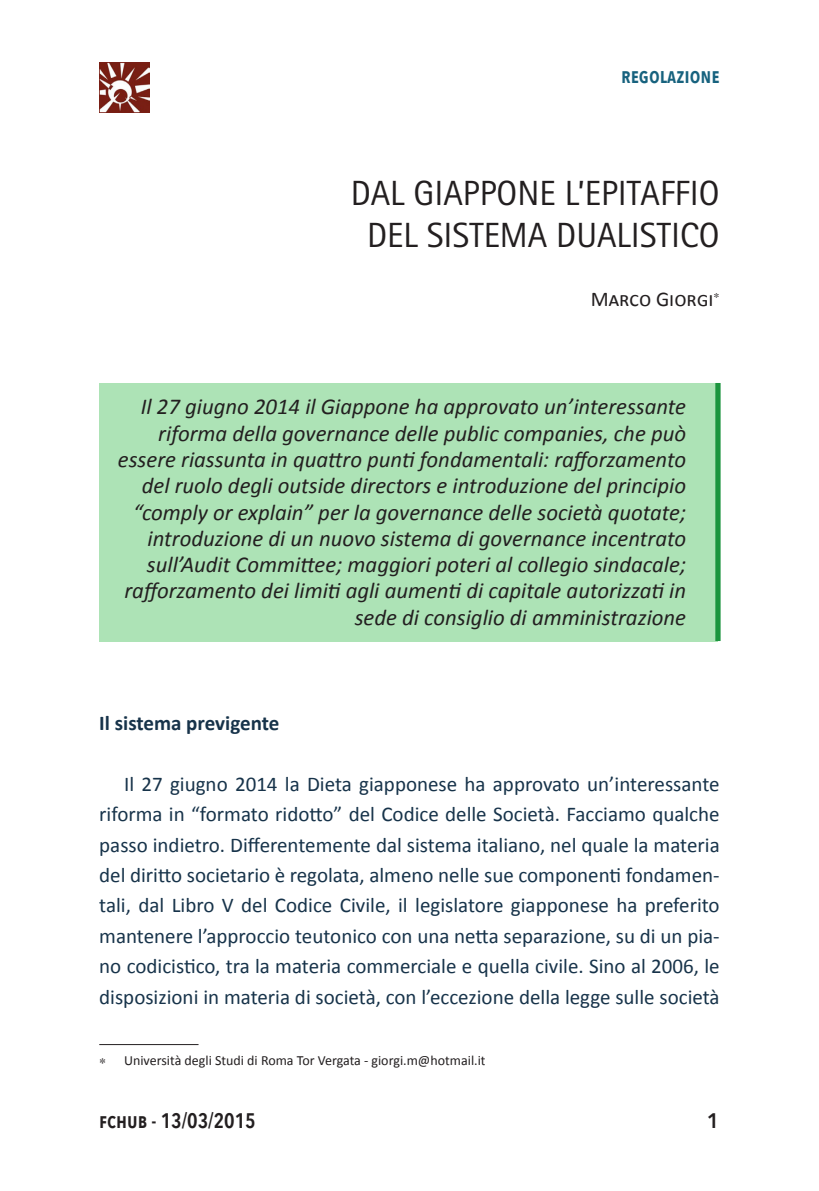
<style>
.page{position:relative;width:819px;height:1191px;background:#fff}
.page>*{position:absolute;margin:0;border:0;box-sizing:border-box;transform-origin:0 0}
.Titolo_capitolo{font:35px/42px "Rotis Sans Serif";color:#231f20;text-align:center}
.t1{font:italic 22.75px/26.2px "Calibri";color:#231f20;text-align:right}
.t2{font:21px/30.4px "Calibri";color:#17334a;text-align:justify}
.t3{font:700 21px "Calibri";color:#17334a}
.t4{font:600 21px "Avenir Next Condensed";color:#231f20}
.t5{font:600 21px "Avenir Next Condensed";color:#17627e}
.Autore{font:21px "Calibri";color:#231f20}
.t6{font:600 21px "Avenir Next";color:#231f20}
.Nota_apertura{font:14px "Calibri";color:#231f20}
</style>
<div class="page">
<img style="left:99px;top:62px;width:50px;height:50px">
<div style="left:99px;top:383px;width:619px;height:258px;background:#ade3b6"></div>
<div style="left:715px;top:383px;width:5px;height:258px;background:#1b953e"></div>
<hr style="left:99px;top:1044px;width:99px;height:1px;background:#231f20">
<p class="t5" style="left:621px;top:58px;width:100px">regolazione</p>
<p class="Titolo_capitolo" style="left:351px;top:172px;width:370px">DAL GIAPPONE L’EPITAFFIO<br>DEL SISTEMA DUALISTICO</p>
<p class="Autore" style="left:591px;top:286px;width:124px">Marco Giorgi</p>
<p class="t1" style="left:118px;top:393px;width:569px">Il 27 giugno 2014 il Giappone ha approvato un’interessante riforma della governance delle public companies, che può essere riassunta in quattro punti fondamentali: rafforzamento del ruolo degli outside directors e introduzione del principio “comply or explain” per la governance delle società quotate; introduzione di un nuovo sistema di governance incentrato sull’Audit Committee; maggiori poteri al collegio sindacale; rafforzamento dei limiti agli aumenti di capitale autorizzati in sede di consiglio di amministrazione</p>
<p class="t3" style="left:99px;top:709px;width:181px">Il sistema previgente</p>
<p class="t2" style="left:99px;top:768px;width:622px;text-indent:25px">Il 27 giugno 2014 la Dieta giapponese ha approvato un’interessante riforma in “formato ridotto” del Codice delle Società. Facciamo qualche passo indietro. Differentemente dal sistema italiano, nel quale la materia del diritto societario è regolata, almeno nelle sue componenti fondamen&shy;tali, dal Libro V del Codice Civile, il legislatore giapponese ha preferito mantenere l’approccio teutonico con una netta separazione, su di un pia&shy;no codicistico, tra la materia commerciale e quella civile. Sino al 2006, le disposizioni in materia di società, con l’eccezione della legge sulle società</p>
<p class="Nota_apertura" style="left:124px;top:1051px;width:363px">Università degli Studi di Roma Tor Vergata - giorgi.m@hotmail.it</p>
<p class="t4" style="left:99px;top:1102px;width:158px">fchub - 13/03/2015</p>
<p class="t6" style="left:706px;top:1102px;width:14px">1</p>
</div>
